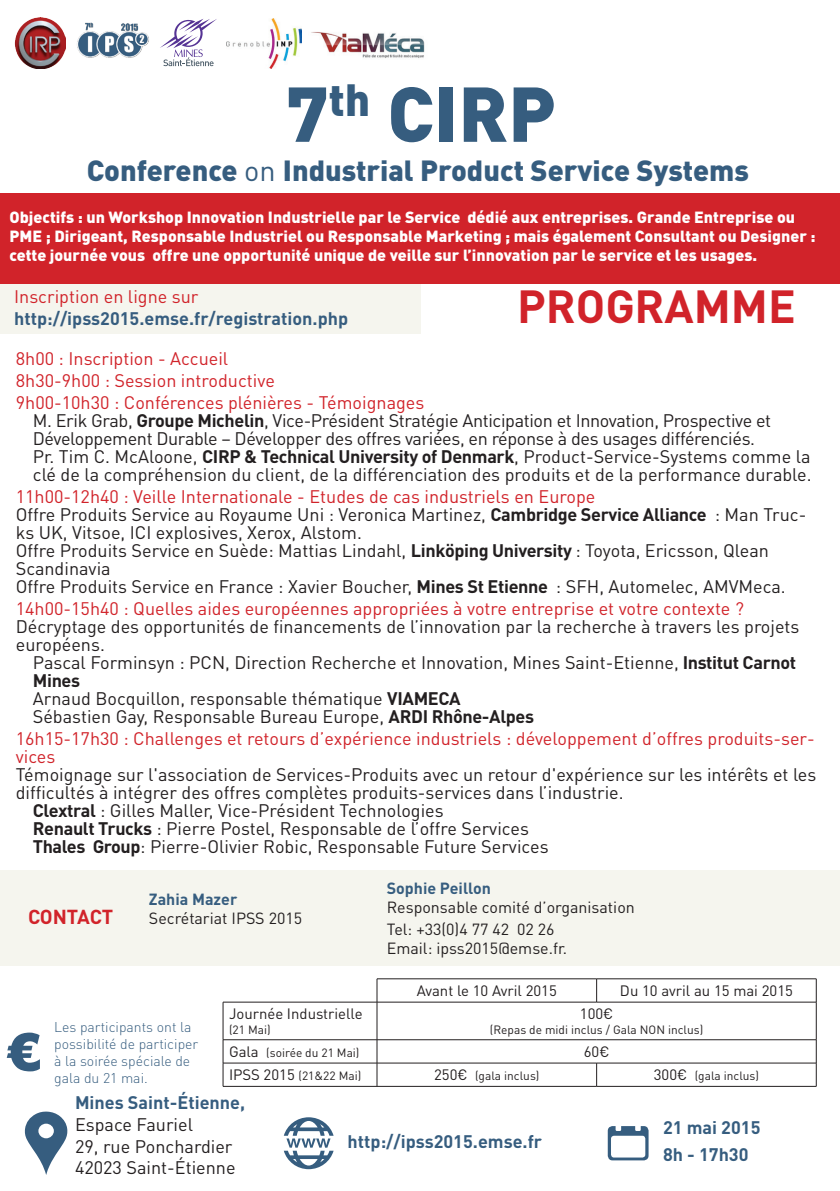
<style>
.page{position:relative;width:840px;height:1191px;background:#fff}
.page>*{position:absolute;margin:0;border:0;box-sizing:border-box;transform-origin:0 0}
.t1{font:900 76.4px "DINOT";color:#365d7f}
.t2{font:700 45.8px "DINOT";color:#d1232a}
.t3{font:900 28.8px "DINOT";color:#365d7f}
.t4{font:700 20px "DINOT";letter-spacing:-.015em;color:#d1232a}
.t5{font:18px/18px "DINOT";color:#231f20}
.t6{font:18px/18px "DINOT";letter-spacing:-.02em;color:#231f20}
.t7{font:18px/22px "DINOT";color:#d1232a}
.t8{font:700 18px/26.4px "DINOT";color:#365d7f}
.t9{font:900 16px/19.2px "DINOT";color:#fff}
.t10{font:16px/22px "DINOT";color:#231f20}
.t11{font:700 16px "DINOT";color:#365d7f}
.t12{font:14.8px "DINOT";color:#231f20}
.t13{font:300 14px/16.8px "DINOT";color:#365d7f}
.t14{font:12px "DINOT";color:#231f20}
.s1{font-weight:400}
.s2{font-weight:700}
.s3{color:#d1232a}
.s4{font-size:14.8px}
</style>
<div class="page">
<div style="left:0;top:283px;width:420px;height:51px;background:#f5f5ee"></div>
<img style="left:311px;top:32px;width:114px;height:26px">
<div style="left:0;top:193px;width:839px;height:90px;background:#d1232a"></div>
<div style="left:0;top:870px;width:839px;height:95px;background:#f5f5ee"></div>
<img style="left:14px;top:17px;width:52px;height:52px">
<img style="left:77px;top:22px;width:72px;height:36px">
<img style="left:226px;top:19px;width:75px;height:50px">
<svg style="left:160px;top:19px;width:57px;height:47px"></svg>
<svg style="left:607px;top:1126px;width:41px;height:34px"></svg>
<svg style="left:24px;top:1111px;width:44px;height:63px"></svg>
<svg style="left:283px;top:1117px;width:50px;height:52px"></svg>
<svg style="left:7px;top:1032px;width:33px;height:39px"></svg>
<hr style="left:377px;top:978px;width:219px;height:1px;background:#231f20">
<svg style="left:376px;top:979px;width:1px;height:22px"></svg>
<hr style="left:596px;top:978px;width:219px;height:1px;background:#231f20">
<svg style="left:596px;top:979px;width:1px;height:22px"></svg>
<svg style="left:815px;top:979px;width:1px;height:23px"></svg>
<hr style="left:223px;top:1001px;width:154px;height:1px;background:#231f20">
<hr style="left:222px;top:1002px;width:1px;height:37px;background:#231f20">
<hr style="left:377px;top:1001px;width:219px;height:1px;background:#231f20">
<hr style="left:376px;top:1002px;width:1px;height:37px;background:#231f20">
<hr style="left:596px;top:1001px;width:219px;height:1px;background:#231f20">
<hr style="left:815px;top:1002px;width:1px;height:37px;background:#231f20">
<hr style="left:223px;top:1039px;width:154px;height:1px;background:#231f20">
<hr style="left:377px;top:1039px;width:219px;height:1px;background:#231f20">
<hr style="left:596px;top:1039px;width:219px;height:1px;background:#231f20">
<hr style="left:223px;top:1062px;width:154px;height:1px;background:#231f20">
<svg style="left:222px;top:1039px;width:1px;height:47px"></svg>
<hr style="left:377px;top:1062px;width:219px;height:1px;background:#231f20">
<svg style="left:376px;top:1039px;width:1px;height:47px"></svg>
<hr style="left:596px;top:1062px;width:219px;height:1px;background:#231f20">
<svg style="left:596px;top:1063px;width:1px;height:23px"></svg>
<svg style="left:815px;top:1039px;width:1px;height:47px"></svg>
<hr style="left:223px;top:1086px;width:154px;height:1px;background:#231f20">
<hr style="left:377px;top:1086px;width:219px;height:1px;background:#231f20">
<hr style="left:596px;top:1086px;width:219px;height:1px;background:#231f20">
<h1 class="t1" style="left:286px;top:62px;width:271px">7<sup>th</sup> CIRP</h1>
<h3 class="t3" style="left:87px;top:150px;width:663px">Conference <span class="s1">on</span> Industrial Product Service Systems</h3>
<p class="t9" style="left:10px;top:206px;width:807px">Objectifs : un Workshop Innovation Industrielle par le Service dédié aux entreprises. Grande Entreprise ou<br>PME ; Dirigeant, Responsable Industriel ou Responsable Marketing ; mais également Consultant ou Designer : cette journée vous offre une opportunité unique de veille sur l’innovation par le service et les usages.</p>
<p class="t7" style="left:14px;top:285px;width:186px">Inscription en ligne sur</p>
<p class="t8" style="left:14px;top:304px;width:335px">http://ipss2015.emse.fr/registration.php</p>
<h2 class="t2" style="left:516px;top:275px;width:280px">PROGRAMME</h2>
<p class="t7" style="left:16px;top:346px;width:410px">8h00 : Inscription - Accueil<br>8h30-9h00 : Session introductive<br>9h00-10h30 : Conférences plénières - Témoignages</p>
<p class="t6" style="left:33px;top:410px;width:779px">M. Erik Grab, <span class="s2">Groupe Michelin</span>, Vice-Président Stratégie Anticipation et Innovation, Prospective et Développement Durable – Développer des offres variées, en réponse à des usages différenciés.<br>Pr. Tim C. McAloone, <span class="s2">CIRP &amp; Technical University of Denmark</span>, Product-Service-Systems comme la clé de la compréhension du client, de la différenciation des produits et de la performance durable.</p>
<p class="t5" style="left:16px;top:486px;width:791px"><span class="s3">11h00-12h40 : Veille Internationale - Etudes de cas industriels en Europe<br></span>Offre Produits Service au Royaume Uni : Veronica Martinez, <span class="s2">Cambridge Service Alliance</span> : Man Truc&shy;ks UK, Vitsoe, ICI explosives, Xerox, Alstom.<br>Offre Produits Service en Suède: Mattias Lindahl, <span class="s2">Linköping University</span> : Toyota, Ericsson, Qlean Scandinavia<br>Offre Produits Service en France : Xavier Boucher, <span class="s2">Mines St Etienne</span> : SFH, Automelec, AMVMeca.</p>
<p class="t7" style="left:16px;top:596px;width:729px">14h00-15h40 : Quelles aides européennes appropriées à votre entreprise et votre contexte ?</p>
<p class="t5" style="left:16px;top:616px;width:784px">Décryptage des opportunités de financements de l’innovation par la recherche à travers les projets européens.</p>
<p class="t5" style="left:33px;top:652px;width:764px">Pascal Forminsyn : PCN, Direction Recherche et Innovation, Mines Saint-Etienne, <span class="s2">Institut Carnot Mines<br></span>Arnaud Bocquillon, responsable thématique <span class="s2">VIAMECA<br></span>Sébastien Gay, Responsable Bureau Europe, <span class="s2">ARDI Rhône-Alpes</span></p>
<p class="t7" style="left:16px;top:728px;width:800px;line-height:18px">16h15-17h30 : Challenges et retours d’expérience industriels : développement d’offres produits-ser&shy;vices</p>
<p class="t5" style="left:16px;top:764px;width:801px">Témoignage sur l'association de Services-Produits avec un retour d'expérience sur les intérêts et les</p>
<p class="t5" style="left:16px;top:782px;width:609px">difficultés à intégrer des offres complètes produits-services dans l’industrie.</p>
<p class="t5" style="left:33px;top:800px;width:412px"><span class="s2">Clextral</span> : Gilles Maller, Vice-Président Technologies</p>
<p class="t5" style="left:33px;top:818px;width:497px"><span class="s2">Renault Trucks</span> : Pierre Postel, Responsable de l’offre Services</p>
<p class="t5" style="left:33px;top:836px;width:517px"><span class="s2">Thales Group</span>: Pierre-Olivier Robic, Responsable Future Services</p>
<p class="t4" style="left:28px;top:903px;width:87px">CONTACT</p>
<p class="t11" style="left:149px;top:888px;width:90px">Zahia Mazer</p>
<p class="t10" style="left:149px;top:906px;width:155px">Secrétariat IPSS 2015</p>
<p class="t11" style="left:386px;top:877px;width:106px">Sophie Peillon</p>
<p class="t10" style="left:386px;top:895px;width:249px">Responsable comité d’organisation<br>Tel: +33(0)4 77 42 02 26</p>
<p class="t10" style="left:386px;top:936px;width:182px">Email: ipss2015@emse.fr.</p>
<p class="t12" style="left:416px;top:980px;width:141px">Avant le 10 Avril 2015</p>
<p class="t12" style="left:619px;top:980px;width:174px">Du 10 avril au 15 mai 2015</p>
<p class="t13" style="left:54px;top:1018px;width:145px">Les participants ont la possibilité de participer à la soirée spéciale de gala du 21 mai.</p>
<p class="t12" style="left:229px;top:1004px;width:135px">Journée Industrielle</p>
<p class="t14" style="left:229px;top:1021px;width:43px">(21 Mai)</p>
<p class="t12" style="left:579px;top:1004px;width:35px">100€</p>
<p class="t14" style="left:489px;top:1021px;width:215px">(Repas de midi inclus / Gala NON inclus)</p>
<p class="t14" style="left:229px;top:1044px;width:132px"><span class="s4">Gala</span> (soirée du 21 Mai)</p>
<p class="t12" style="left:583px;top:1041px;width:27px">60€</p>
<p class="t14" style="left:229px;top:1068px;width:134px"><span class="s4">IPSS 2015</span> (21&amp;22 Mai)</p>
<p class="t14" style="left:434px;top:1068px;width:107px"><span class="s4">250€</span> (gala inclus)</p>
<p class="t14" style="left:653px;top:1068px;width:107px"><span class="s4">300€</span> (gala inclus)</p>
<p class="t8" style="left:75px;top:1089px;width:171px">Mines Saint-Étienne,</p>
<p class="t5" style="left:75px;top:1113px;width:162px;line-height:21.6px">Espace Fauriel<br>29, rue Ponchardier<br>42023 Saint-Étienne</p>
<p class="t8" style="left:347px;top:1127px;width:196px">http://ipss2015.emse.fr</p>
<p class="t8" style="left:662px;top:1113px;width:99px">21 mai 2015<br>8h - 17h30</p>
</div>
